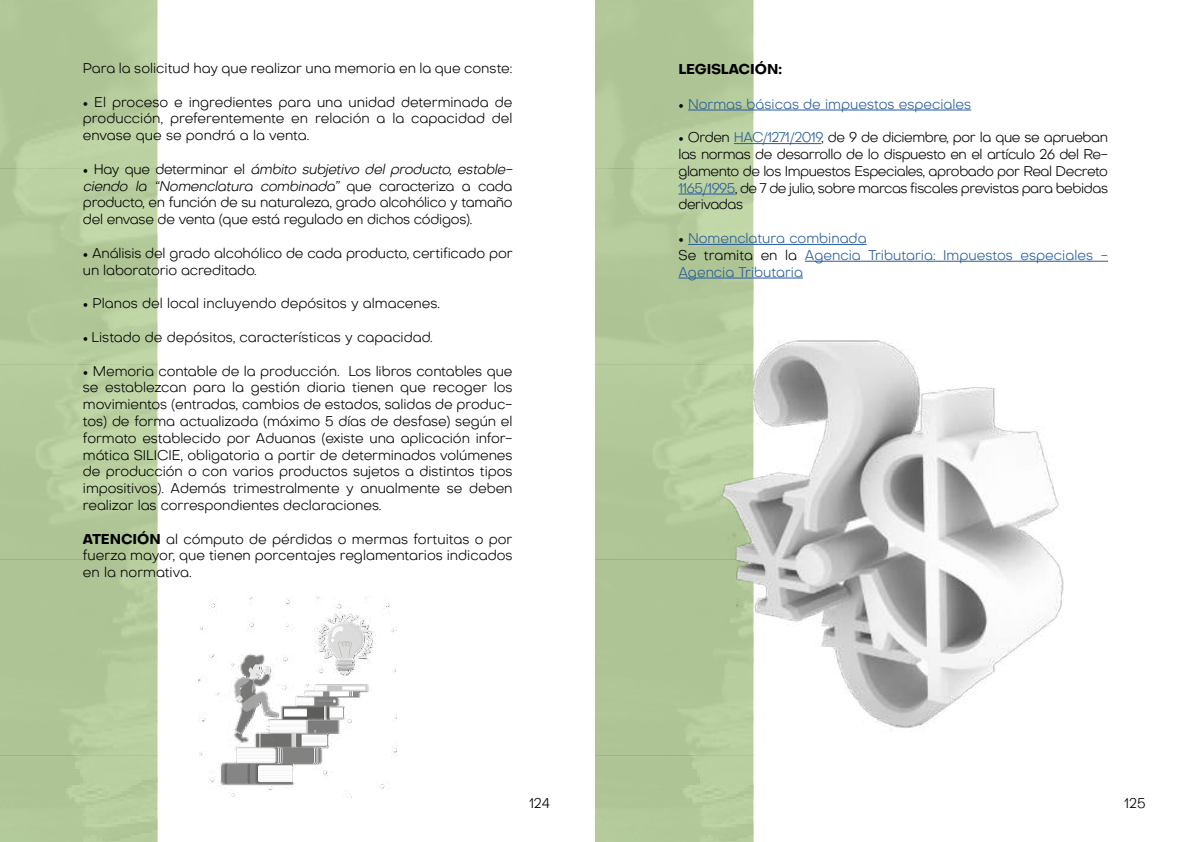
<style>
.page{position:relative;width:1191px;height:842px;background:#fff}
.page>*{position:absolute;margin:0;border:0;box-sizing:border-box;transform-origin:0 0}
.t1{font:300 14px/16.8px "Octarine";letter-spacing:-.01em;color:#000;text-align:justify}
.t2{font:300 14px/16.8px "Octarine";color:#265b9b}
.t3{font:700 14px "Octarine";color:#000}
.s1{font-family:"Minion Pro";font-weight:400}
.s2{font-style:italic}
.s3{font-weight:700}
.s4{font-family:"Minion Pro";font-weight:400;color:#000}
.s5{color:#265b9b}
.s6{color:#000}
</style>
<div class="page">
<div style="left:595px;top:0;width:158px;height:842px;background:linear-gradient(to right,#afc596,#b7cd9d)"></div>
<div style="left:0;top:0;width:157px;height:842px;background:linear-gradient(to right,#afc595,#b9cf9f)"></div>
<hr style="left:688px;top:110px;width:283px;height:1px;background:#265b9b">
<hr style="left:734px;top:143px;width:87px;height:1px;background:#265b9b">
<hr style="left:678px;top:194px;width:56px;height:1px;background:#265b9b">
<hr style="left:688px;top:244px;width:178px;height:1px;background:#265b9b">
<hr style="left:805px;top:261px;width:303px;height:1px;background:#265b9b">
<hr style="left:678px;top:278px;width:125px;height:1px;background:#265b9b">
<img style="left:690px;top:321px;width:374px;height:445px">
<img style="left:198px;top:597px;width:199px;height:200px">
<p class="t1" style="left:83px;top:60px;width:431px">Para la solicitud hay que realizar una memoria en la que conste:</p>
<p class="t1" style="left:83px;top:94px;width:431px"><span class="s1">•</span> El proceso e ingredientes para una unidad determinada de producción, preferentemente en relación a la capacidad del envase que se pondrá a la venta.</p>
<p class="t1" style="left:83px;top:161px;width:431px;text-align:left"><span class="s1">•</span> Hay que determinar el <span class="s2">ámbito subjetivo del producto, estable&shy;ciendo la “Nomenclatura combinada”</span> que caracteriza a cada producto, en función de su naturaleza, grado alcohólico y tamaño del envase de venta (que está regulado en dichos códigos).</p>
<p class="t1" style="left:83px;top:245px;width:431px"><span class="s1">•</span> Análisis del grado alcohólico de cada producto, certificado por un laboratorio acreditado.</p>
<p class="t1" style="left:83px;top:295px;width:358px"><span class="s1">•</span> Planos del local incluyendo depósitos y almacenes.</p>
<p class="t1" style="left:83px;top:329px;width:351px"><span class="s1">•</span> Listado de depósitos, características y capacidad.</p>
<p class="t1" style="left:83px;top:362px;width:431px"><span class="s1">•</span> Memoria contable de la producción. Los libros contables que se establezcan para la gestión diaria tienen que recoger los movimientos (entradas, cambios de estados, salidas de produc&shy;tos) de forma actualizada (máximo 5 días de desfase) según el formato establecido por Aduanas (existe una aplicación infor&shy;mática SILICIE, obligatoria a partir de determinados volúmenes de producción o con varios productos sujetos a distintos tipos impositivos). Además trimestralmente y anualmente se deben realizar las correspondientes declaraciones.</p>
<p class="t1" style="left:83px;top:530px;width:431px"><span class="s3">ATENCIÓN</span> al cómputo de pérdidas o mermas fortuitas o por fuerza mayor, que tienen porcentajes reglamentarios indicados en la normativa.</p>
<p class="t3" style="left:678px;top:60px;width:105px">LEGISLACIÓN:</p>
<p class="t2" style="left:678px;top:96px;width:294px"><span class="s4">•</span> Normas básicas de impuestos especiales</p>
<p class="t1" style="left:678px;top:129px;width:431px"><span class="s1">•</span> Orden <span class="s5">HAC/1271/2019</span>, de 9 de diciembre, por la que se aprueban las normas de desarrollo de lo dispuesto en el artículo 26 del Re&shy;glamento de los Impuestos Especiales, aprobado por Real Decreto <span class="s5">1165/1995</span>, de 7 de julio, sobre marcas fiscales previstas para bebidas derivadas</p>
<p class="t2" style="left:678px;top:230px;width:431px"><span class="s4">•</span> Nomenclatura combinada<br><span class="s6">Se tramita en la</span> Agencia Tributaria: Impuestos especiales -<br>Agencia Tributaria</p>
<p class="t1" style="left:529px;top:795px;width:22px">124</p>
<p class="t1" style="left:1124px;top:795px;width:23px">125</p>
</div>
